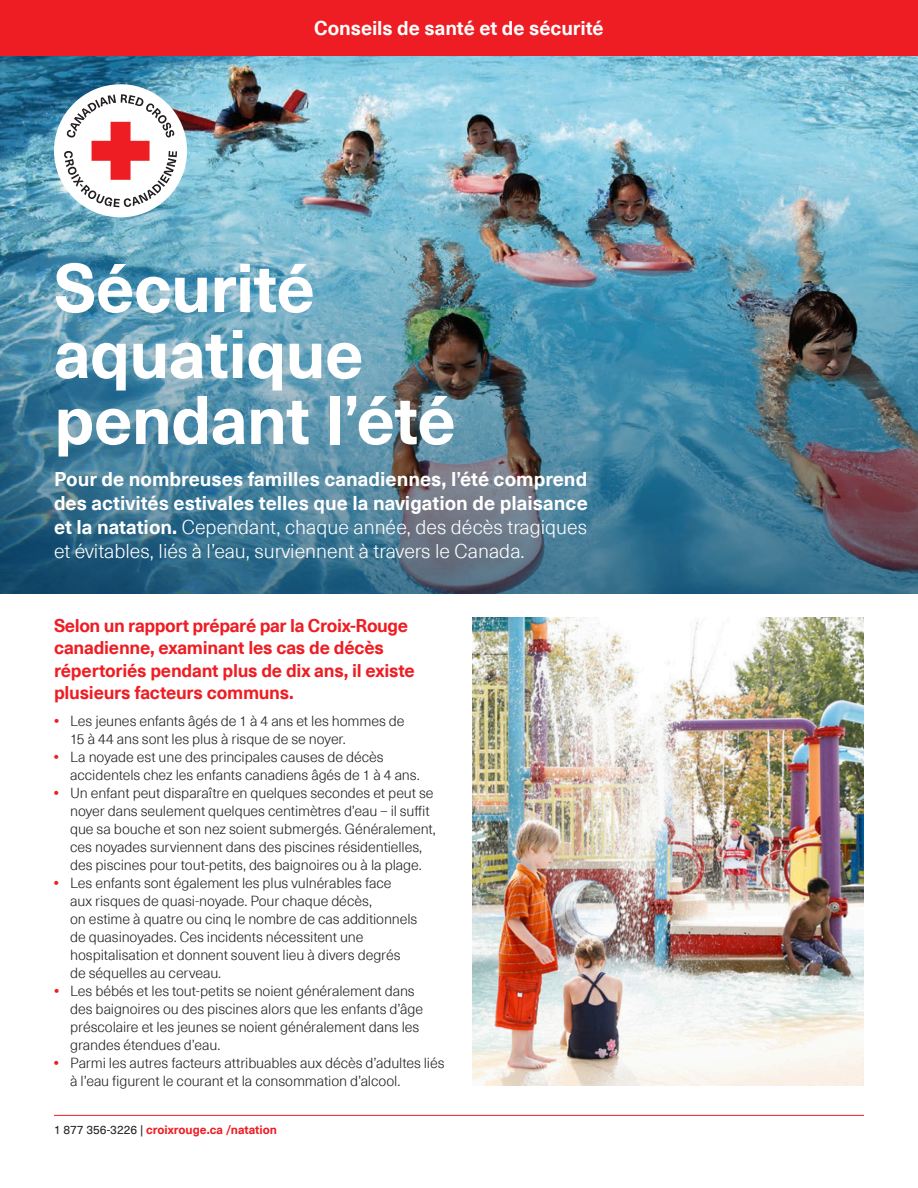
<style>
.page{position:relative;width:918px;height:1188px;background:#fff}
.page>*{position:absolute;margin:0;border:0;box-sizing:border-box;transform-origin:0 0}
.t1{font:700 67.5px/66px "Neue Haas Unica Pro";letter-spacing:-.015em;color:#fff}
.t2{font:700 19.5px/24px "Neue Haas Unica Pro";color:#fff;text-align:justify}
.t3{font:700 18px/22.5px "Neue Haas Unica Pro";letter-spacing:-.015em;color:#ee1d23}
.t4{font:300 14.25px/18px "Neue Haas Unica Pro";letter-spacing:-.005em;color:#231f20}
.t5{font:700 12px "Neue Haas Unica Pro";color:#ee1d23}
.s1{font-weight:300}
.s2{font-weight:700;color:#ee1d23}
.s3{font-weight:400;color:#231f20}
</style>
<div class="page">
<img style="left:0;top:55px;width:918px;height:85px">
<img style="left:0;top:140px;width:918px;height:454px">
<img style="left:472px;top:618px;width:392px;height:468px">
<div style="left:54px;top:84px;width:133px;height:133px;background:#fff;border-radius:50%"></div>
<svg style="left:64px;top:94px;width:113px;height:113px"></svg>
<div style="left:0;top:0;width:918px;height:55px;background:#ee1d23"></div>
<hr style="left:54px;top:1115px;width:810px;height:1px;background:#ee1d23">
<p class="t2" style="left:314px;top:16px;width:291px">Conseils de santé et de sécurité</p>
<p class="t1" style="left:54px;top:256px;width:403px">Sécurité aquatique pendant l’été</p>
<p class="t2" style="left:54px;top:468px;width:535px">Pour de nombreuses familles canadiennes, l’été comprend des activités estivales telles que la navigation de plaisance et la natation. <span class="s1">Cependant, chaque année, des décès tragiques et évitables, liés à l’eau, surviennent à travers le Canada.</span></p>
<p class="t3" style="left:54px;top:614px;width:362px">Selon un rapport préparé par la Croix-Rouge canadienne, examinant les cas de décès répertoriés pendant plus de dix ans, il existe plusieurs facteurs communs.</p>
<p class="t4" style="left:70px;top:712px;width:336px;text-indent:-16px"><span class="s2">•</span> Les jeunes enfants âgés de 1 à 4 ans et les hommes de<br>15 à 44 ans sont les plus à risque de se noyer.</p>
<p class="t4" style="left:70px;top:748px;width:351px;text-indent:-16px"><span class="s2">•</span> La noyade est une des principales causes de décès accidentels chez les enfants canadiens âgés de 1 à 4 ans.</p>
<p class="t4" style="left:70px;top:784px;width:367px;text-indent:-16px"><span class="s2">•</span> Un enfant peut disparaître en quelques secondes et peut se noyer dans seulement quelques centimètres d’eau – il suffit que sa bouche et son nez soient submergés. Généralement, ces noyades surviennent dans des piscines résidentielles, des piscines pour tout-petits, des baignoires ou à la plage.</p>
<p class="t4" style="left:70px;top:874px;width:349px;text-indent:-16px"><span class="s2">•</span> Les enfants sont également les plus vulnérables face<br>aux risques de quasi-noyade. Pour chaque décès,<br>on estime à quatre ou cinq le nombre de cas additionnels de quasinoyades. Ces incidents nécessitent une hospitalisation et donnent souvent lieu à divers degrés de séquelles au cerveau.</p>
<p class="t4" style="left:70px;top:982px;width:354px;text-indent:-16px"><span class="s2">•</span> Les bébés et les tout-petits se noient généralement dans des baignoires ou des piscines alors que les enfants d’âge préscolaire et les jeunes se noient généralement dans les grandes étendues d’eau.</p>
<p class="t4" style="left:70px;top:1054px;width:376px;text-indent:-16px"><span class="s2">•</span> Parmi les autres facteurs attribuables aux décès d’adultes liés à l’eau figurent le courant et la consommation d’alcool.</p>
<p class="t5" style="left:54px;top:1122px;width:225px"><span class="s3">1 877 356-3226 |</span> croixrouge.ca /natation</p>
</div>
